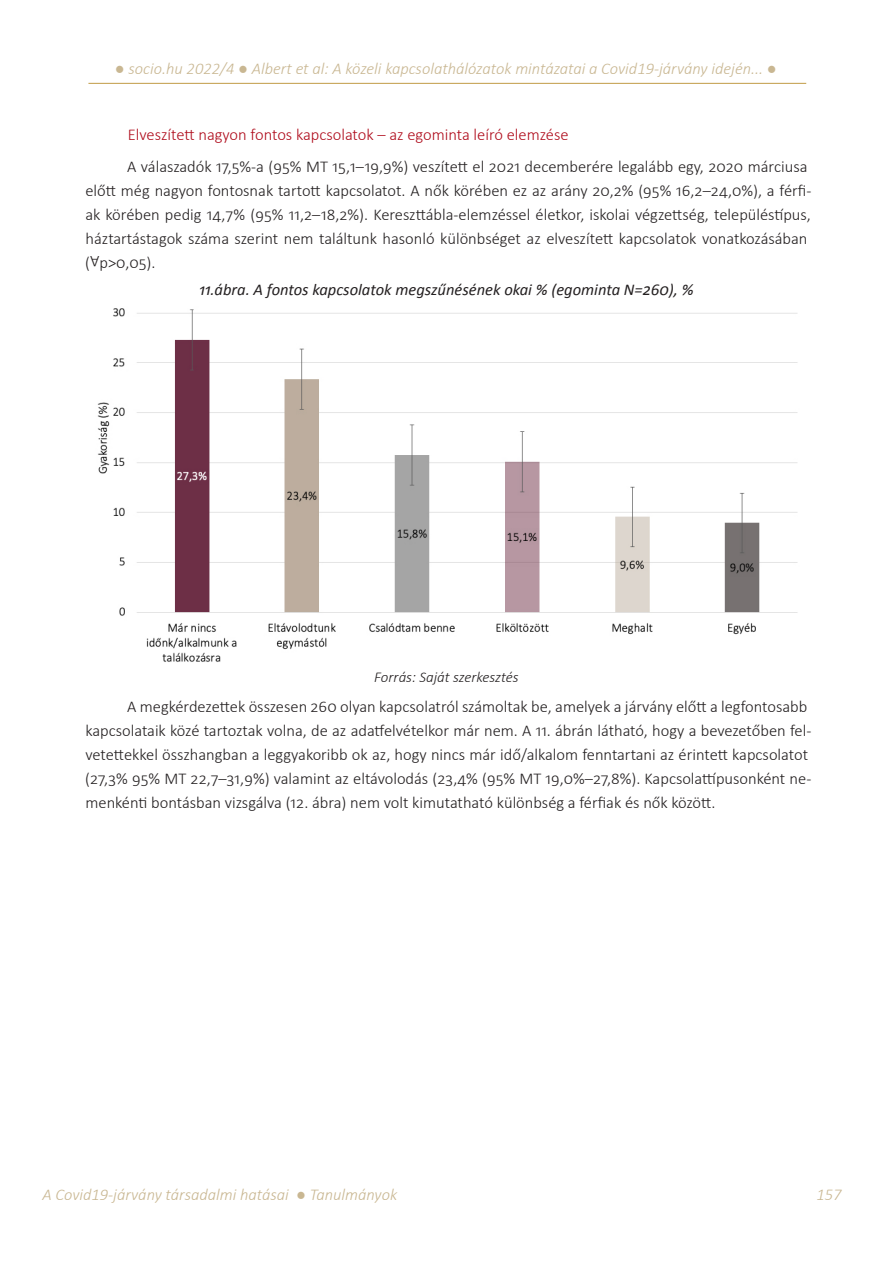
<style>
.page{position:relative;width:893px;height:1263px;background:#fff}
.page>*{position:absolute;margin:0;border:0;box-sizing:border-box;transform-origin:0 0}
.socio_hu_szoveg{font:300 16.5px/24px "Calibri";color:#231f20}
.t1{font:italic 300 16.5px "Calibri";color:#c9b792}
.tablazatcim{font:italic 16.5px "Calibri";color:#231f20}
.fejezetcim2{font:300 16.5px "Calibri";color:#af0c1c}
.kepalairas{font:italic 300 15px "Calibri";color:#231f20}
</style>
<div class="page">
<hr style="left:88px;top:83px;width:718px;height:1px;background:#c19c46">
<img style="left:97px;top:308px;width:701px;height:354px">
<p class="t1" style="left:115px;top:58px;width:664px">● socio.hu 2022/4 ● Albert et al: A közeli kapcsolathálózatok mintázatai a Covid19-járvány idején... ●</p>
<p class="fejezetcim2" style="left:128px;top:124px;width:442px">Elveszített nagyon fontos kapcsolatok – az egominta leíró elemzése</p>
<p class="socio_hu_szoveg" style="left:85px;top:155px;width:728px;text-indent:42px">A válaszadók 17,5%-a (95% MT 15,1–19,9%) veszített el 2021 decemberére legalább egy, 2020 márciusa előtt még nagyon fontosnak tartott kapcsolatot. A nők körében ez az arány 20,2% (95% 16,2–24,0%), a férfi&shy;ak körében pedig 14,7% (95% 11,2–18,2%). Kereszttábla-elemzéssel életkor, iskolai végzettség, településtípus, háztartástagok száma szerint nem találtunk hasonló különbséget az elveszített kapcsolatok vonatkozásában (</p>
<p class="socio_hu_szoveg" style="left:99px;top:274px;width:11px;rotate:-180deg">A</p>
<p class="socio_hu_szoveg" style="left:99px;top:251px;width:58px">p&gt;0,05).</p>
<p class="tablazatcim" style="left:199px;top:278px;width:496px">11.ábra. A fontos kapcsolatok megszűnésének okai % (egominta N=260), %</p>
<p class="kepalairas" style="left:374px;top:668px;width:146px">Forrás: Saját szerkesztés</p>
<p class="socio_hu_szoveg" style="left:85px;top:694px;width:728px;text-indent:42px">A megkérdezettek összesen 260 olyan kapcsolatról számoltak be, amelyek a járvány előtt a legfontosabb kapcsolataik közé tartoztak volna, de az adatfelvételkor már nem. A 11. ábrán látható, hogy a bevezetőben fel&shy;vetettekkel összhangban a leggyakoribb ok az, hogy nincs már idő/alkalom fenntartani az érintett kapcsolatot (27,3% 95% MT 22,7–31,9%) valamint az eltávolodás (23,4% (95% MT 19,0%–27,8%). Kapcsolattípusonként ne&shy;menkénti bontásban vizsgálva (12. ábra) nem volt kimutatható különbség a férfiak és nők között.</p>
<p class="t1" style="left:42px;top:1184px;width:356px">A Covid19-járvány társadalmi hatásai ● Tanulmányok</p>
<p class="t1" style="left:816px;top:1184px;width:27px">157</p>
</div>
